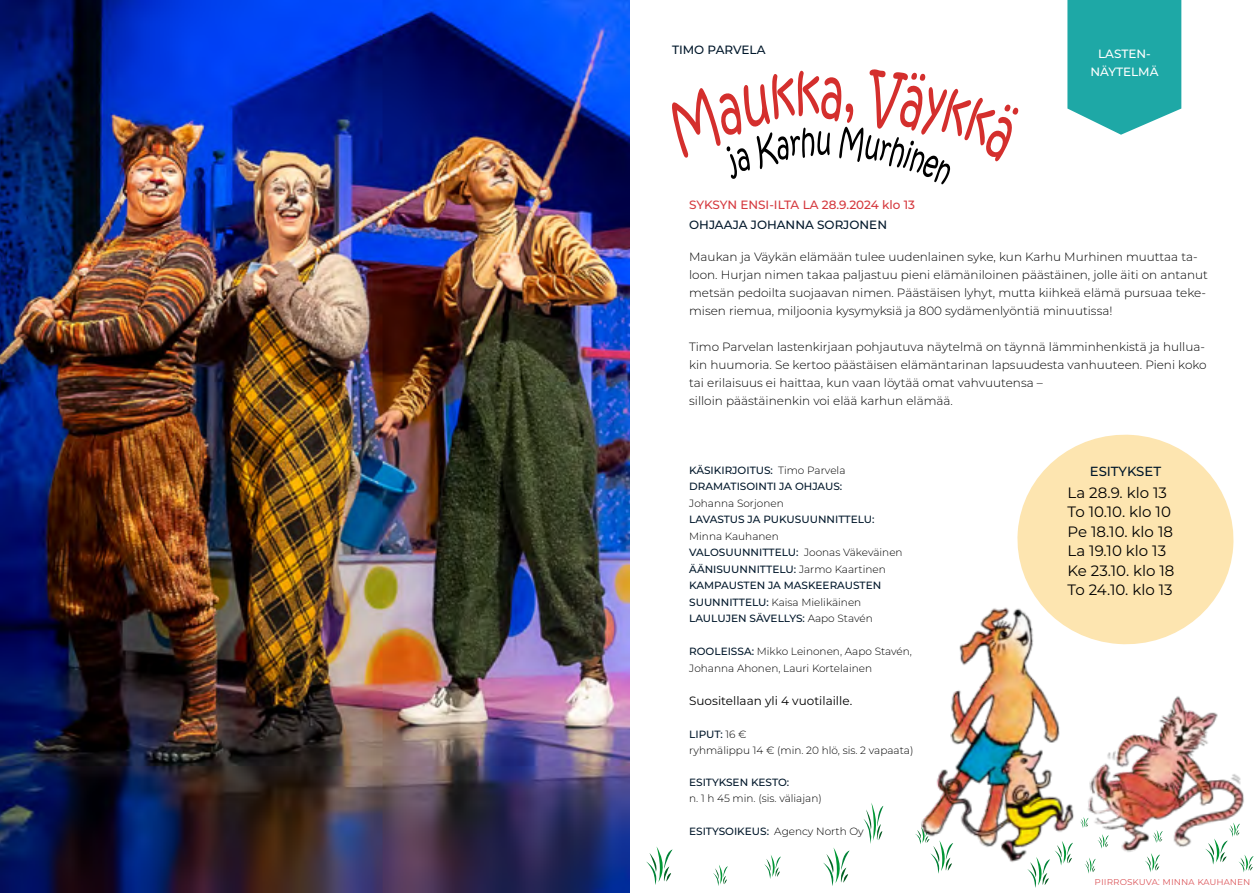
<style>
.page{position:relative;width:1259px;height:893px;background:#fff}
.page>*{position:absolute;margin:0;border:0;box-sizing:border-box;transform-origin:0 0}
.t1{font:15px/19.5px "Montserrat";color:#000}
.t2{font:500 13.2px "Montserrat";color:#00172a}
.t3{font:300 12px/18px "Montserrat";color:#000}
.t4{font:500 12px "Montserrat";color:#00172a}
.t5{font:500 12px "Montserrat";letter-spacing:-.005em;color:#d5393e}
.t6{font:12px "Montserrat";color:#000}
.t7{font:500 12px/18px "Montserrat";color:#fff;text-align:center}
.t8{font:500 10.5px/16.5px "Montserrat";color:#00172a}
.t9{font:300 10.5px/16.5px "Montserrat";color:#000}
.t10{font:300 10.5px "Montserrat";color:#d5393e}
.s1{font-weight:300;color:#000}
.s2{font-weight:500;color:#00172a}
</style>
<div class="page">
<svg style="left:1033px;top:879px;width:16px;height:9px"></svg>
<svg style="left:863px;top:803px;width:20px;height:41px"></svg>
<svg style="left:823px;top:847px;width:26px;height:39px"></svg>
<svg style="left:764px;top:855px;width:17px;height:24px"></svg>
<svg style="left:646px;top:846px;width:26px;height:39px"></svg>
<svg style="left:713px;top:865px;width:15px;height:21px"></svg>
<svg style="left:1067px;top:0;width:114px;height:135px;background:#36b1af"></svg>
<svg style="left:1017px;top:434px;width:217px;height:148px;fill:#fde5b0"></svg>
<svg style="left:672px;top:69px;width:346px;height:116px"></svg>
<img style="left:915px;top:582px;width:339px;height:297px">
<img style="left:0;top:0;width:629px;height:893px">
<p class="t4" style="left:672px;top:42px;width:95px">TIMO PARVELA</p>
<p class="t7" style="left:1090px;top:45px;width:70px">LASTEN-<br>NÄYTELMÄ</p>
<p class="t5" style="left:689px;top:196px;width:227px">SYKSYN ENSI-ILTA LA 28.9.2024 klo 13</p>
<p class="t4" style="left:689px;top:216px;width:199px">OHJAAJA JOHANNA SORJONEN</p>
<p class="t3" style="left:689px;top:247px;width:520px">Maukan ja Väykän elämään tulee uudenlainen syke, kun Karhu Murhinen muuttaa ta&shy;loon. Hurjan nimen takaa paljastuu pieni elämäniloinen päästäinen, jolle äiti on antanut metsän pedoilta suojaavan nimen. Päästäisen lyhyt, mutta kiihkeä elämä pursuaa teke&shy;misen riemua, miljoonia kysymyksiä ja 800 sydämenlyöntiä minuutissa!</p>
<p class="t3" style="left:689px;top:337px;width:519px">Timo Parvelan lastenkirjaan pohjautuva näytelmä on täynnä lämminhenkistä ja hullua&shy;kin huumoria. Se kertoo päästäisen elämäntarinan lapsuudesta vanhuuteen. Pieni koko tai erilaisuus ei haittaa, kun vaan löytää omat vahvuutensa –<br>silloin päästäinenkin voi elää karhun elämää.</p>
<p class="t8" style="left:689px;top:461px;width:158px">KÄSIKIRJOITUS: <span class="s1">Timo Parvela<br></span>DRAMATISOINTI JA OHJAUS:</p>
<p class="t9" style="left:689px;top:494px;width:96px">Johanna Sorjonen</p>
<p class="t8" style="left:689px;top:511px;width:187px">LAVASTUS JA PUKUSUUNNITTELU:</p>
<p class="t8" style="left:689px;top:527px;width:215px"><span class="s1">Minna Kauhanen<br></span>VALOSUUNNITTELU: <span class="s1">Joonas Väkeväinen<br></span>ÄÄNISUUNNITTELU: <span class="s1">Jarmo Kaartinen<br></span>KAMPAUSTEN JA MASKEERAUSTEN<br>SUUNNITTELU: <span class="s1">Kaisa Mielikäinen<br></span>LAULUJEN SÄVELLYS: <span class="s1">Aapo Stavén</span></p>
<p class="t9" style="left:689px;top:643px;width:224px"><span class="s2">ROOLEISSA:</span> Mikko Leinonen, Aapo Stavén,<br>Johanna Ahonen, Lauri Kortelainen</p>
<p class="t6" style="left:689px;top:692px;width:165px">Suositellaan yli 4 vuotilaille.</p>
<p class="t9" style="left:689px;top:725px;width:226px"><span class="s2">LIPUT:</span> 16 €<br>ryhmälippu 14 € (min. 20 hlö, sis. 2 vapaata)</p>
<p class="t8" style="left:689px;top:773px;width:102px">ESITYKSEN KESTO:</p>
<p class="t9" style="left:689px;top:790px;width:134px">n. 1 h 45 min. (sis. väliajan)</p>
<p class="t8" style="left:689px;top:823px;width:176px">ESITYSOIKEUS: <span class="s1">Agency North Oy</span></p>
<p class="t2" style="left:1089px;top:462px;width:73px">ESITYKSET</p>
<p class="t1" style="left:1067px;top:482px;width:108px">La 28.9. klo 13<br>To 10.10. klo 10<br>Pe 18.10. klo 18<br>La 19.10 klo 13<br>Ke 23.10. klo 18<br>To 24.10. klo 13</p>
<p class="t10" style="left:1094px;top:874px;width:157px">Piirroskuva: Minna Kauhanen</p>
</div>
